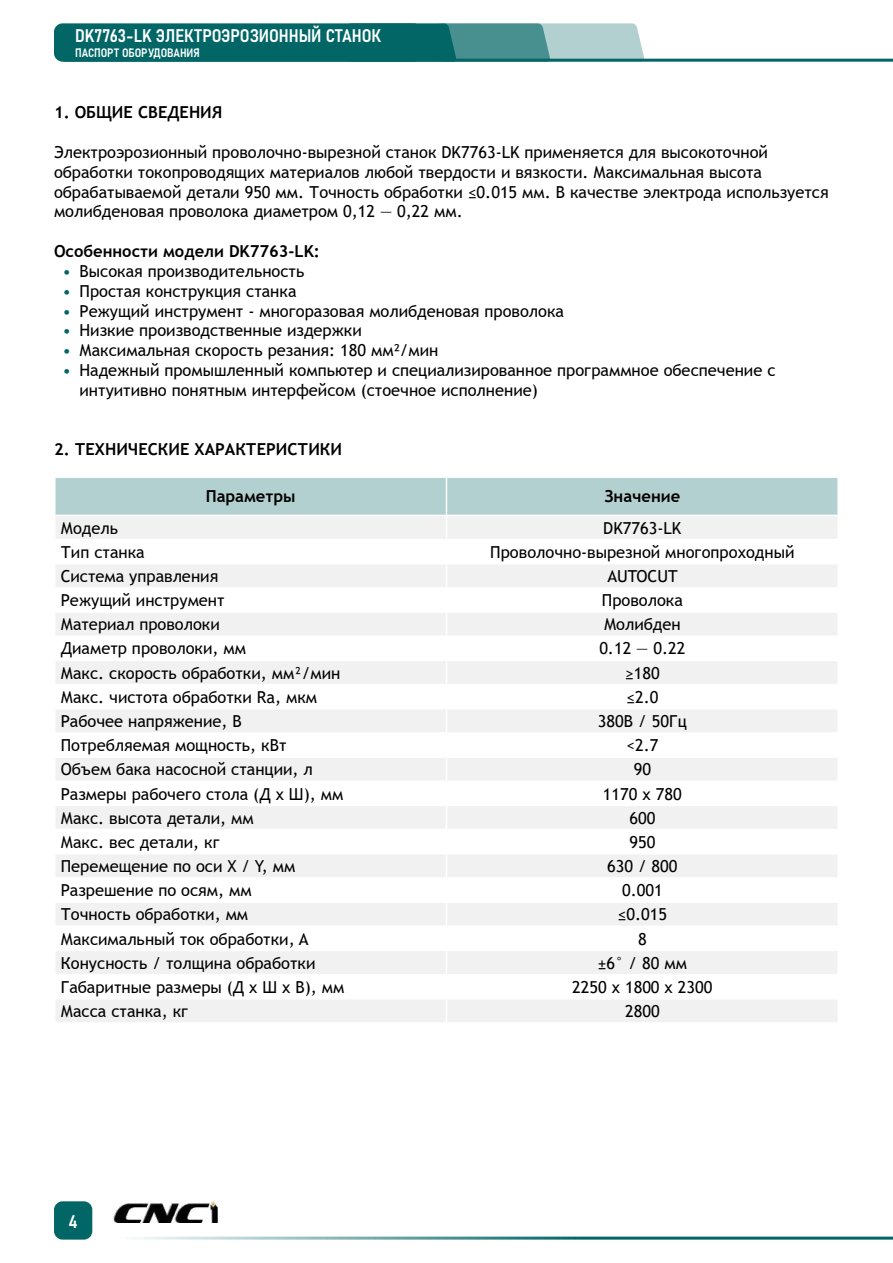
<style>
.page{position:relative;width:893px;height:1263px;background:#fff}
.page>*{position:absolute;margin:0;border:0;box-sizing:border-box;transform-origin:0 0}
.t1{font:18px "Bahnschrift";color:#fff}
.t2{font:16.5px/19.8px "Trebuchet MS";color:#000}
.t3{font:700 16.5px "Trebuchet MS";color:#000}
.t4{font:12px "Bahnschrift";letter-spacing:-.01em;color:#fff}
.s1{color:#026666}
</style>
<div class="page">
<svg style="left:54px;top:23px;width:591px;height:39px;background:#2d8080"></svg>
<hr style="left:63px;top:59px;width:830px;height:3px;background:#026666">
<div style="left:54px;top:1201px;width:38px;height:38px;background:#026666;border-radius:9px"></div>
<hr style="left:114px;top:1236px;width:779px;height:3px;background:#026666">
<img style="left:114px;top:1201px;width:104px;height:22px">
<svg style="left:55px;top:477px;width:783px;height:545px"></svg>
<hr style="left:837px;top:516px;width:2px;height:23px;background:#fff">
<p class="t1" style="left:75px;top:22px;width:307px">DK7763-LK ЭЛЕКТРОЭРОЗИОННЫЙ СТАНОК</p>
<p class="t4" style="left:75px;top:44px;width:126px">ПАСПОРТ ОБОРУДОВАНИЯ</p>
<p class="t3" style="left:54px;top:102px;width:170px">1. ОБЩИЕ СВЕДЕНИЯ</p>
<p class="t2" style="left:54px;top:142px;width:776px">Электроэрозионный проволочно-вырезной станок DK7763-LK применяется для высокоточной обработки токопроводящих материалов любой твердости и вязкости. Максимальная высота обрабатываемой детали 950 мм. Точность обработки ≤0.015 мм. В качестве электрода используется молибденовая проволока диаметром 0,12 — 0,22 мм.</p>
<p class="t3" style="left:54px;top:241px;width:267px">Особенности модели DK7763-LK:</p>
<p class="t2" style="left:63px;top:261px;width:243px"><span class="s1">•</span> Высокая производительность</p>
<p class="t2" style="left:63px;top:281px;width:235px"><span class="s1">•</span> Простая конструкция станка</p>
<p class="t2" style="left:63px;top:301px;width:503px"><span class="s1">•</span> Режущий инструмент - многоразовая молибденовая проволока</p>
<p class="t2" style="left:63px;top:320px;width:301px"><span class="s1">•</span> Низкие производственные издержки</p>
<p class="t2" style="left:63px;top:340px;width:377px"><span class="s1">•</span> Максимальная скорость резания: 180 мм2/мин</p>
<p class="t2" style="left:80px;top:360px;width:697px;text-indent:-17px"><span class="s1">•</span> Надежный промышленный компьютер и специализированное программное обеспечение с интуитивно понятным интерфейсом (стоечное исполнение)</p>
<p class="t3" style="left:54px;top:439px;width:290px">2. ТЕХНИЧЕСКИЕ ХАРАКТЕРИСТИКИ</p>
<p class="t3" style="left:206px;top:486px;width:91px">Параметры</p>
<p class="t3" style="left:604px;top:486px;width:77px">Значение</p>
<p class="t2" style="left:61px;top:518px;width:59px">Модель</p>
<p class="t2" style="left:603px;top:518px;width:80px">DK7763-LK</p>
<p class="t2" style="left:61px;top:542px;width:85px">Тип станка</p>
<p class="t2" style="left:490px;top:542px;width:306px">Проволочно-вырезной многопроходный</p>
<p class="t2" style="left:61px;top:566px;width:159px">Система управления</p>
<p class="t2" style="left:607px;top:566px;width:72px">AUTOCUT</p>
<p class="t2" style="left:61px;top:590px;width:165px">Режущий инструмент</p>
<p class="t2" style="left:602px;top:590px;width:83px">Проволока</p>
<p class="t2" style="left:61px;top:614px;width:161px">Материал проволоки</p>
<p class="t2" style="left:604px;top:614px;width:78px">Молибден</p>
<p class="t2" style="left:61px;top:639px;width:187px">Диаметр проволоки, мм</p>
<p class="t2" style="left:599px;top:639px;width:88px">0.12 — 0.22</p>
<p class="t2" style="left:61px;top:663px;width:281px">Макс. скорость обработки, мм²/мин</p>
<p class="t2" style="left:625px;top:663px;width:36px">≥180</p>
<p class="t2" style="left:61px;top:687px;width:258px">Макс. чистота обработки Ra, мкм</p>
<p class="t2" style="left:626px;top:687px;width:33px">≤2.0</p>
<p class="t2" style="left:61px;top:711px;width:183px">Рабочее напряжение, В</p>
<p class="t2" style="left:598px;top:711px;width:90px">380В / 50Гц</p>
<p class="t2" style="left:61px;top:735px;width:227px">Потребляемая мощность, кВт</p>
<p class="t2" style="left:626px;top:735px;width:33px">&lt;2.7</p>
<p class="t2" style="left:61px;top:759px;width:254px">Объем бака насосной станции, л</p>
<p class="t2" style="left:634px;top:759px;width:19px">90</p>
<p class="t2" style="left:61px;top:784px;width:284px">Размеры рабочего стола (Д x Ш), мм</p>
<p class="t2" style="left:603px;top:784px;width:80px">1170 x 780</p>
<p class="t2" style="left:61px;top:808px;width:195px">Макс. высота детали, мм</p>
<p class="t2" style="left:629px;top:808px;width:27px">600</p>
<p class="t2" style="left:61px;top:832px;width:161px">Макс. вес детали, кг</p>
<p class="t2" style="left:629px;top:832px;width:27px">950</p>
<p class="t2" style="left:61px;top:856px;width:236px">Перемещение по оси X / Y, мм</p>
<p class="t2" style="left:607px;top:856px;width:72px">630 / 800</p>
<p class="t2" style="left:61px;top:880px;width:192px">Разрешение по осям, мм</p>
<p class="t2" style="left:622px;top:880px;width:42px">0.001</p>
<p class="t2" style="left:61px;top:904px;width:189px">Точность обработки, мм</p>
<p class="t2" style="left:618px;top:904px;width:51px">≤0.015</p>
<p class="t2" style="left:61px;top:929px;width:249px">Максимальный ток обработки, A</p>
<p class="t2" style="left:638px;top:929px;width:10px">8</p>
<p class="t2" style="left:61px;top:953px;width:256px">Конусность / толщина обработки</p>
<p class="t2" style="left:598px;top:953px;width:91px">±6° / 80 мм</p>
<p class="t2" style="left:61px;top:977px;width:285px">Габаритные размеры (Д x Ш x В), мм</p>
<p class="t2" style="left:572px;top:977px;width:142px">2250 x 1800 x 2300</p>
<p class="t2" style="left:61px;top:1001px;width:129px">Масса станка, кг</p>
<p class="t2" style="left:625px;top:1001px;width:36px">2800</p>
<p class="t1" style="left:69px;top:1207px;width:10px">4</p>
</div>
